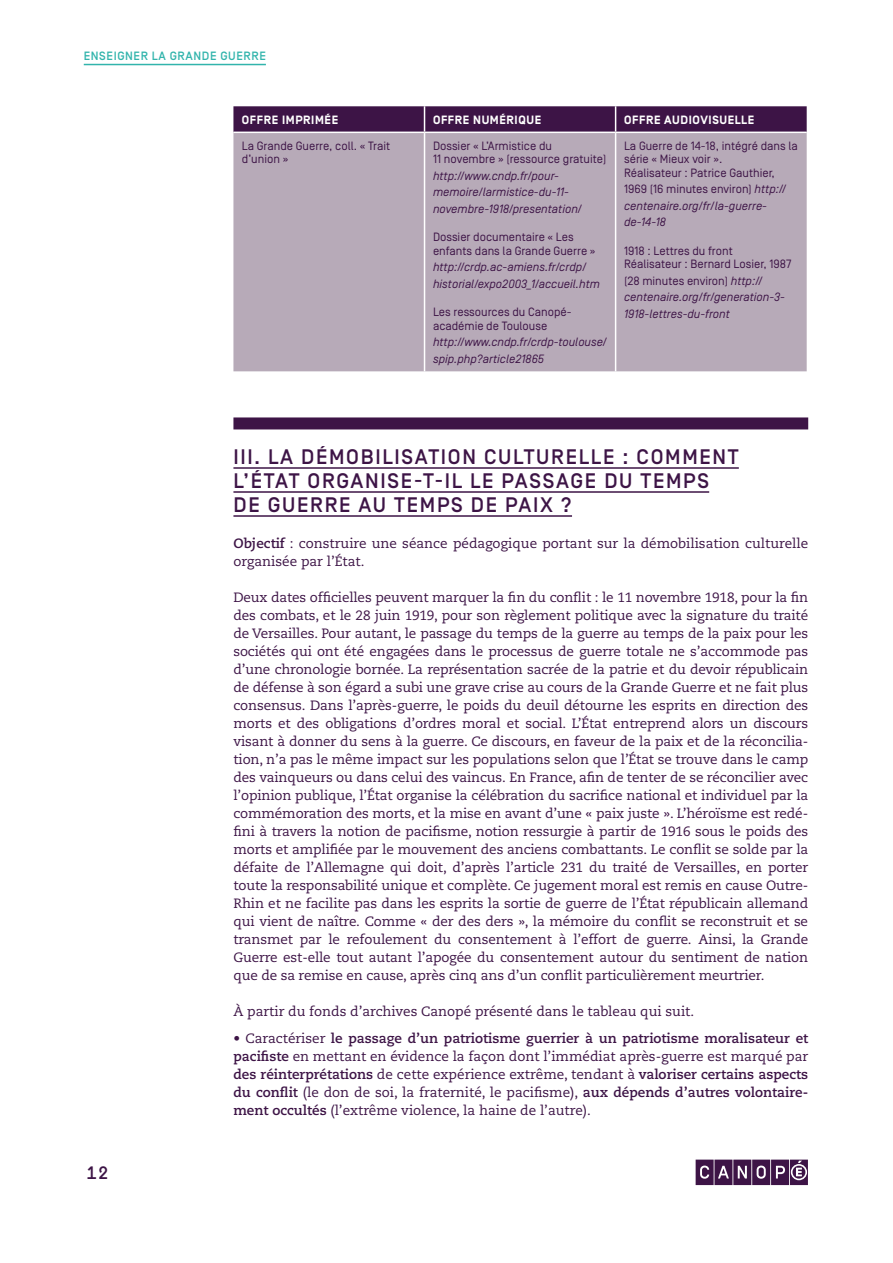
<style>
.page{position:relative;width:893px;height:1263px;background:#fff}
.page>*{position:absolute;margin:0;border:0;box-sizing:border-box;transform-origin:0 0}
.Titre_2{font:500 21px/24px "Simplon BP";letter-spacing:.08em;color:#3d1446}
.t1{font:500 18px "Simplon BP Mono";color:#3d1446}
.Texte_courant_exerci{font:13.5px/18px "Caecilia LT Std";color:#3d1446;text-align:justify}
.Col_texte{font:italic 12px/16.5px "Simplon BP Regular";color:#3d1446}
.Col_texte-2{font:12px/13.5px "Simplon BP Regular";color:#3d1446}
.Col_titre{font:700 12px "Simplon BP";letter-spacing:.05em;color:#fff}
.t2{font:500 12px "Simplon BP";letter-spacing:.05em;color:#32b4ac}
.s1{font-style:normal}
.s2{font-weight:700}
</style>
<div class="page">
<svg style="left:696px;top:1159px;width:112px;height:26px;background:#64436b"></svg>
<hr style="left:84px;top:64px;width:182px;height:1px;background:#32b4ac">
<div style="left:233px;top:133px;width:574px;height:238px;background:#b7aab8"></div>
<svg style="left:233px;top:106px;width:574px;height:26px;background:#431c4c"></svg>
<hr style="left:424px;top:133px;width:1px;height:238px;background:#fff">
<hr style="left:615px;top:133px;width:1px;height:238px;background:#fff">
<div style="left:233px;top:417px;width:575px;height:12px;background:#3d1446"></div>
<hr style="left:233px;top:467px;width:506px;height:2px;background:#3d1446">
<hr style="left:233px;top:491px;width:476px;height:2px;background:#3d1446">
<hr style="left:233px;top:515px;width:339px;height:2px;background:#3d1446">
<p class="t2" style="left:84px;top:49px;width:184px">ENSEIGNER LA GRANDE GUERRE</p>
<p class="Col_titre" style="left:242px;top:113px;width:98px">OFFRE IMPRIMÉE</p>
<p class="Col_titre" style="left:433px;top:113px;width:110px">OFFRE NUMÉRIQUE</p>
<p class="Col_titre" style="left:624px;top:113px;width:132px">OFFRE AUDIOVISUELLE</p>
<p class="Col_texte-2" style="left:242px;top:139px;width:150px">La Grande Guerre, coll. « Trait d’union »</p>
<p class="Col_texte-2" style="left:433px;top:139px;width:175px">Dossier « L’Armistice du<br>11 novembre » (ressource gratuite)</p>
<p class="Col_texte" style="left:433px;top:167px;width:151px">http://www.cndp.fr/pour&shy;memoire/larmistice-du-11- novembre-1918/presentation/</p>
<p class="Col_texte-2" style="left:433px;top:230px;width:164px">Dossier documentaire « Les enfants dans la Grande Guerre »</p>
<p class="Col_texte" style="left:433px;top:259px;width:168px">http://crdp.ac-amiens.fr/crdp/ historial/expo2003_1/accueil.htm</p>
<p class="Col_texte-2" style="left:433px;top:305px;width:140px">Les ressources du Canopé&shy;académie de Toulouse</p>
<p class="Col_texte" style="left:433px;top:334px;width:176px">http://www.cndp.fr/crdp-toulouse/ spip.php?article21865</p>
<p class="Col_texte-2" style="left:624px;top:139px;width:175px">La Guerre de 14-18, intégré dans la série « Mieux voir ».<br>Réalisateur : Patrice Gauthier,</p>
<p class="Col_texte" style="left:624px;top:181px;width:164px"><span class="s1">1969 (16 minutes environ)</span> http:// centenaire.org/fr/la-guerre&shy;de-14-18</p>
<p class="Col_texte-2" style="left:624px;top:244px;width:169px">1918 : Lettres du front<br>Réalisateur : Bernard Losier, 1987</p>
<p class="Col_texte" style="left:624px;top:272px;width:162px"><span class="s1">(28 minutes environ)</span> http:// centenaire.org/fr/generation-3-<br>1918-lettres-du-front</p>
<h2 class="t1" style="left:86px;top:1161px;width:24px">12</h2>
<p class="Titre_2" style="left:233px;top:445px;width:507px">III. LA DÉMOBILISATION CULTURELLE : COMMENT<br>L’ÉTAT ORGANISE-T-IL LE PASSAGE DU TEMPS<br>DE GUERRE AU TEMPS DE PAIX ?</p>
<p class="Texte_courant_exerci" style="left:233px;top:534px;width:576px"><span class="s2">Objectif</span> : construire une séance pédagogique portant sur la démobilisation culturelle organisée par l’État.</p>
<p class="Texte_courant_exerci" style="left:233px;top:588px;width:576px">Deux dates officielles peuvent marquer la fin du conflit : le 11 novembre 1918, pour la fin des combats, et le 28 juin 1919, pour son règlement politique avec la signature du traité de Versailles. Pour autant, le passage du temps de la guerre au temps de la paix pour les sociétés qui ont été engagées dans le processus de guerre totale ne s’accommode pas d’une chronologie bornée. La représentation sacrée de la patrie et du devoir républicain de défense à son égard a subi une grave crise au cours de la Grande Guerre et ne fait plus consensus. Dans l’après-guerre, le poids du deuil détourne les esprits en direction des morts et des obligations d’ordres moral et social. L’État entreprend alors un discours visant à donner du sens à la guerre. Ce discours, en faveur de la paix et de la réconcilia&shy;tion, n’a pas le même impact sur les populations selon que l’État se trouve dans le camp des vainqueurs ou dans celui des vaincus. En France, afin de tenter de se réconcilier avec l’opinion publique, l’État organise la célébration du sacrifice national et individuel par la commémoration des morts, et la mise en avant d’une « paix juste ». L’héroïsme est redé&shy;fini à travers la notion de pacifisme, notion ressurgie à partir de 1916 sous le poids des morts et amplifiée par le mouvement des anciens combattants. Le conflit se solde par la défaite de l’Allemagne qui doit, d’après l’article 231 du traité de Versailles, en porter toute la responsabilité unique et complète. Ce jugement moral est remis en cause Outre-Rhin et ne facilite pas dans les esprits la sortie de guerre de l’État républicain allemand qui vient de naître. Comme « der des ders », la mémoire du conflit se reconstruit et se transmet par le refoulement du consentement à l’effort de guerre. Ainsi, la Grande Guerre est-elle tout autant l’apogée du consentement autour du sentiment de nation que de sa remise en cause, après cinq ans d’un conflit particulièrement meurtrier.</p>
<p class="Texte_courant_exerci" style="left:233px;top:1002px;width:462px">À partir du fonds d’archives Canopé présenté dans le tableau qui suit.</p>
<p class="Texte_courant_exerci" style="left:233px;top:1029px;width:576px">• Caractériser <span class="s2">le passage d’un patriotisme guerrier à un patriotisme moralisateur et pacifiste</span> en mettant en évidence la façon dont l’immédiat après-guerre est marqué par <span class="s2">des réinterprétations</span> de cette expérience extrême, tendant à <span class="s2">valoriser certains aspects du conflit</span> (le don de soi, la fraternité, le pacifisme), <span class="s2">aux dépends d’autres volontaire&shy;ment occultés</span> (l’extrême violence, la haine de l’autre).</p>
</div>
